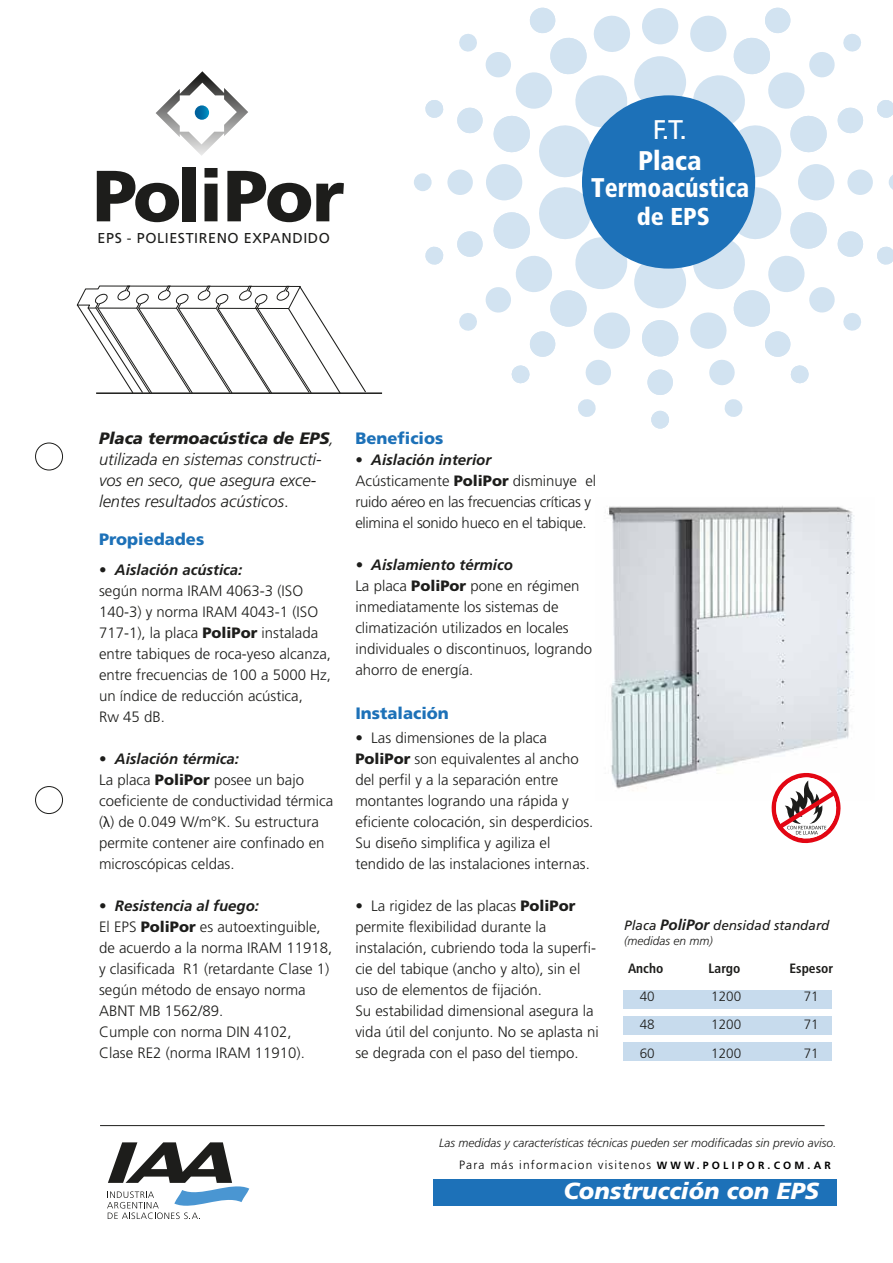
<style>
.page{position:relative;width:893px;height:1263px;background:#fff}
.page>*{position:absolute;margin:0;border:0;box-sizing:border-box;transform-origin:0 0}
.t1{font:900 condensed 27px/27.5px "Frutiger";color:#fff;text-align:center}
.t2{font:27px "Frutiger";color:#fff}
.t3{font:900 condensed 24.45px "Frutiger";color:#fff}
.t4{font:italic 900 23.25px "Frutiger";color:#fff}
.t5{font:italic 300 16.5px/21px "Frutiger";color:#1d1d1b}
.t6{font:900 16.5px "Frutiger";color:#1d71b8}
.t7{font:300 15px/21px "Frutiger";color:#1d1d1b}
.t8{font:300 15px/21px "Frutiger";letter-spacing:-.02em;color:#1d1d1b}
.t9{font:14.4px "Frutiger";letter-spacing:.04em;color:#1d1d1b}
.t10{font:italic 13.5px "Frutiger";color:#1d1d1b}
.t11{font:300 13.5px "Frutiger";color:#1d1d1b}
.t12{font:700 condensed 13.5px "Frutiger";color:#1d1d1b}
.t13{font:italic 300 12px "Frutiger";color:#1d1d1b}
.t14{font:300 12px "Frutiger";letter-spacing:.1em;color:#010000}
.s1{font-weight:900}
.s2{font-style:normal}
.s3{font-weight:700;font-style:italic}
.s4{font-family:"Myriad Pro";font-weight:400}
.s5{font-weight:700;font-size:15px}
.s6{font-weight:700;font-size:10.5px}
</style>
<div class="page">
<div style="left:433px;top:1179px;width:403px;height:26px;background:#1d71b8"></div>
<div style="left:623px;top:1016px;width:209px;height:19px;background:#c7dbed"></div>
<div style="left:623px;top:990px;width:209px;height:19px;background:#c7dbed"></div>
<div style="left:623px;top:1042px;width:209px;height:18px;background:#c7dbed"></div>
<div style="left:582px;top:95px;width:173px;height:174px;background:#1d71b8;border-radius:50%"></div>
<svg style="left:97px;top:171px;width:82px;height:51px"></svg>
<div style="left:183px;top:167px;width:13px;height:54px;background:#1d1d1b"></div>
<svg style="left:204px;top:168px;width:14px;height:53px"></svg>
<svg style="left:227px;top:171px;width:117px;height:51px"></svg>
<svg style="left:76px;top:285px;width:290px;height:107px"></svg>
<svg style="left:156px;top:71px;width:92px;height:85px"></svg>
<svg style="left:195px;top:105px;width:14px;height:15px"></svg>
<div style="left:35px;top:443px;width:28px;height:27px;border:1px solid #1d1d1b;border-radius:50%"></div>
<div style="left:35px;top:786px;width:28px;height:28px;border:1px solid #1d1d1b;border-radius:50%"></div>
<svg style="left:107px;top:1142px;width:142px;height:77px"></svg>
<hr style="left:100px;top:1125px;width:725px;height:1px;background:#1d1d1b">
<hr style="left:96px;top:392px;width:286px;height:2px;background:#1d1d1b">
<svg style="left:634px;top:56px;width:52px;height:52px;fill:#d2e3f1"></svg>
<div style="left:642px;top:8px;width:36px;height:36px;background:#d2e3f1;border-radius:50%"></div>
<svg style="left:634px;top:256px;width:52px;height:52px;fill:#d2e3f1"></svg>
<svg style="left:425px;top:100px;width:19px;height:18px"></svg>
<div style="left:447px;top:170px;width:26px;height:25px;background:#d2e3f1;border-radius:50%"></div>
<div style="left:414px;top:173px;width:18px;height:18px;background:#d2e3f1;border-radius:50%"></div>
<svg style="left:425px;top:246px;width:19px;height:19px"></svg>
<svg style="left:456px;top:8px;width:176px;height:377px"></svg>
<svg style="left:578px;top:399px;width:18px;height:18px"></svg>
<div style="left:642px;top:320px;width:36px;height:36px;background:#d2e3f1;border-radius:50%"></div>
<div style="left:647px;top:370px;width:26px;height:25px;background:#d2e3f1;border-radius:50%"></div>
<div style="left:651px;top:411px;width:18px;height:18px;background:#d2e3f1;border-radius:50%"></div>
<svg style="left:724px;top:399px;width:19px;height:18px"></svg>
<svg style="left:877px;top:246px;width:16px;height:19px"></svg>
<svg style="left:847px;top:169px;width:26px;height:26px"></svg>
<svg style="left:889px;top:175px;width:4px;height:15px"></svg>
<svg style="left:877px;top:100px;width:16px;height:18px"></svg>
<svg style="left:688px;top:8px;width:177px;height:377px"></svg>
<img style="left:607px;top:506px;width:248px;height:285px">
<svg style="left:771px;top:773px;width:70px;height:71px"></svg>
<p class="t9" style="left:98px;top:230px;width:234px">EPS - POLIESTIRENO EXPANDIDO</p>
<h1 class="t2" style="left:653px;top:113px;width:36px">F.T.</h1>
<h1 class="t1" style="left:591px;top:146px;width:159px">Placa<br>Termoacústica</h1>
<h2 class="t3" style="left:637px;top:201px;width:74px">de EPS</h2>
<p class="t5" style="left:99px;top:428px;width:237px"><span class="s1">Placa termoacústica de EPS</span>, utilizada en sistemas constructi&shy;vos en seco, que asegura exce&shy;lentes resultados acústicos<span class="s2">.</span></p>
<p class="t6" style="left:99px;top:529px;width:107px">Propiedades</p>
<p class="t7" style="left:99px;top:559px;width:234px">• <span class="s3">Aislación acústica:<br></span>según norma IRAM 4063-3 (ISO<br>140-3) y norma IRAM 4043-1 (ISO<br>717-1), la placa <span class="s1">PoliPor</span> instalada entre tabiques de roca-yeso alcanza, entre frecuencias de 100 a 5000 Hz, un índice de reducción acústica,<br>Rw 45 dB.</p>
<p class="t7" style="left:99px;top:748px;width:236px">• <span class="s3">Aislación térmica:<br></span>La placa <span class="s1">PoliPor</span> posee un bajo coeficiente de conductividad térmica (<span class="s4">λ</span>) de 0.049 W/m°K. Su estructura permite contener aire confinado en microscópicas celdas.</p>
<p class="t7" style="left:99px;top:895px;width:235px">• <span class="s3">Resistencia al fuego:<br></span>El EPS <span class="s1">PoliPor</span> es autoextinguible, de acuerdo a la norma IRAM 11918, y clasificada R1 (retardante Clase 1) según método de ensayo norma<br>ABNT MB 1562/89.<br>Cumple con norma DIN 4102,<br>Clase RE2 (norma IRAM 11910).</p>
<p class="t6" style="left:355px;top:428px;width:90px">Beneficios</p>
<p class="t8" style="left:355px;top:449px;width:242px">• <span class="s3">Aislación interior<br></span>Acústicamente <span class="s1">PoliPor</span> disminuye el ruido aéreo en las frecuencias críticas y elimina el sonido hueco en el tabique.</p>
<p class="t7" style="left:355px;top:554px;width:238px"><span class="s3">• Aislamiento térmico<br></span>La placa <span class="s1">PoliPor</span> pone en régimen inmediatamente los sistemas de climatización utilizados en locales individuales o discontinuos, logrando ahorro de energía.</p>
<p class="t6" style="left:355px;top:703px;width:95px">Instalación</p>
<p class="t7" style="left:355px;top:727px;width:240px">• Las dimensiones de la placa <span class="s1">PoliPor</span> son equivalentes al ancho del perfil y a la separación entre montantes logrando una rápida y eficiente colocación, sin desperdicios.<br>Su diseño simplifica y agiliza el tendido de las instalaciones internas.</p>
<p class="t7" style="left:355px;top:895px;width:245px">• La rigidez de las placas <span class="s1">PoliPor </span>permite flexibilidad durante la instalación, cubriendo toda la superfi&shy;cie del tabique (ancho y alto), sin el uso de elementos de fijación.<br>Su estabilidad dimensional asegura la vida útil del conjunto. No se aplasta ni se degrada con el paso del tiempo.</p>
<p class="t10" style="left:624px;top:918px;width:207px">Placa <span class="s5">PoliPor</span> densidad standard</p>
<p class="t13" style="left:624px;top:934px;width:90px">(medidas en mm)</p>
<p class="t12" style="left:628px;top:960px;width:37px">Ancho</p>
<p class="t12" style="left:709px;top:960px;width:33px">Largo</p>
<p class="t12" style="left:789px;top:960px;width:45px">Espesor</p>
<p class="t11" style="left:640px;top:989px;width:17px">40</p>
<p class="t11" style="left:711px;top:989px;width:32px">1200</p>
<p class="t11" style="left:804px;top:989px;width:17px">71</p>
<p class="t11" style="left:640px;top:1017px;width:17px">48</p>
<p class="t11" style="left:711px;top:1017px;width:32px">1200</p>
<p class="t11" style="left:804px;top:1017px;width:17px">71</p>
<p class="t11" style="left:640px;top:1045px;width:17px">60</p>
<p class="t11" style="left:711px;top:1045px;width:32px">1200</p>
<p class="t11" style="left:804px;top:1045px;width:17px">71</p>
<p class="t13" style="left:439px;top:1136px;width:399px">Las medidas y características técnicas pueden ser modificadas sin previo aviso.</p>
<h3 class="t4" style="left:563px;top:1177px;width:257px">Construcción con EPS</h3>
<p class="t14" style="left:459px;top:1158px;width:373px">Para más informacion visitenos <span class="s6">W W W. P O L I P O R . C O M . A R</span></p>
</div>
